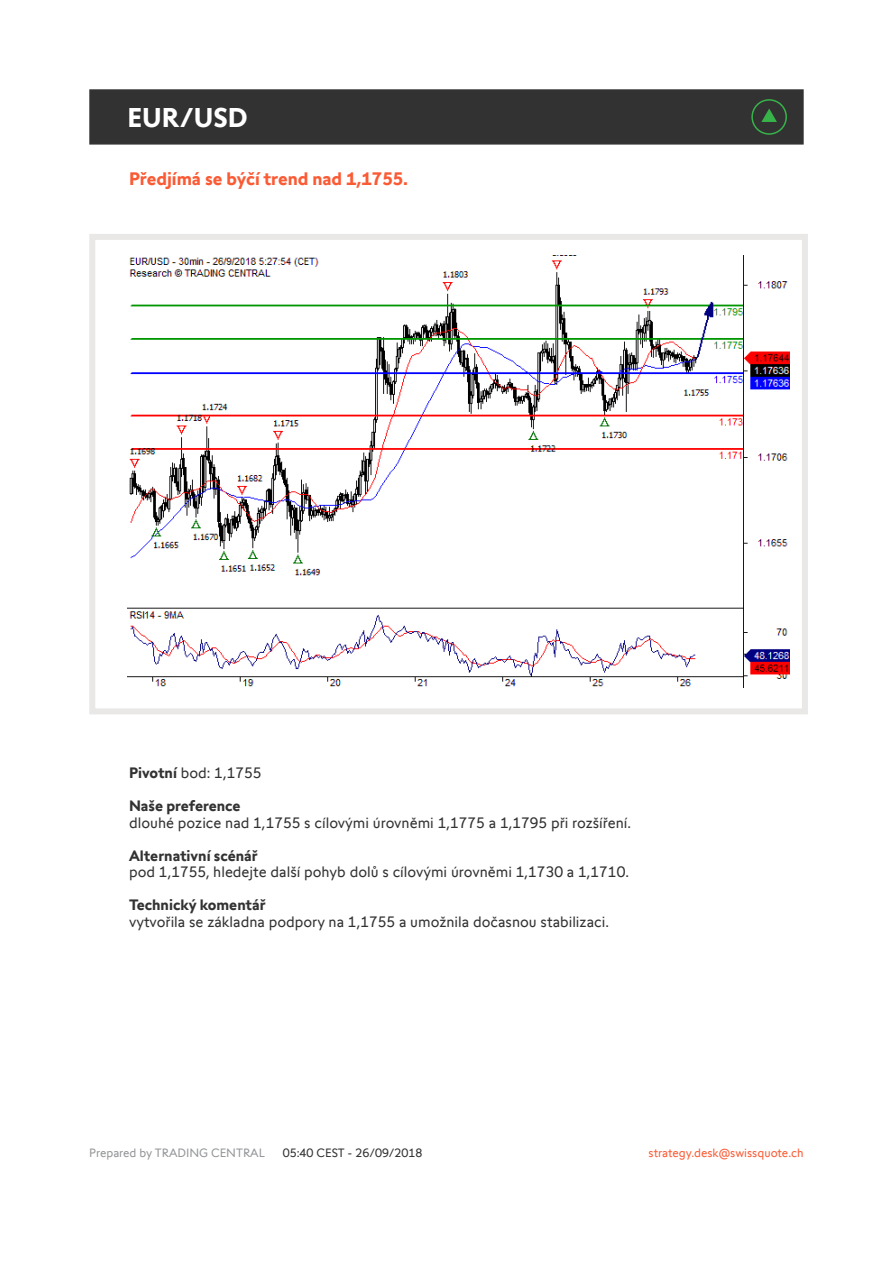
<style>
.page{position:relative;width:893px;height:1263px;background:#fff}
.page>*{position:absolute;margin:0;border:0;box-sizing:border-box;transform-origin:0 0}
.t1{font:700 27px "Swissquote CT";color:#fff}
.t2{font:700 18px "Swissquote CT";color:#fa5b35}
.t3{font:15px "Swissquote CT";color:#323232}
.t4{font:700 15px "Swissquote CT";color:#323232}
.t5{font:12px "Swissquote CT";color:#fa5b35}
.t6{font:12px "Swissquote CT";color:#939598}
.t7{font:12px "Swissquote CT";color:#323232}
.s1{font-weight:700}
</style>
<div class="page">
<div style="left:89px;top:234px;width:719px;height:480px;border:6px solid #e9e8e7"></div>
<div style="left:89px;top:89px;width:715px;height:56px;background:#323232;border:2px solid #323232"></div>
<img style="left:128px;top:255px;width:661px;height:432px">
<svg style="left:751px;top:99px;width:36px;height:36px"></svg>
<h1 class="t1" style="left:128px;top:101px;width:122px">EUR/USD</h1>
<p class="t2" style="left:129px;top:168px;width:281px">Předjímá se býčí trend nad 1,1755.</p>
<p class="t3" style="left:129px;top:764px;width:134px"><span class="s1">Pivotní</span> bod: 1,1755</p>
<p class="t4" style="left:129px;top:797px;width:113px">Naše preference</p>
<p class="t3" style="left:129px;top:814px;width:503px">dlouhé pozice nad 1,1755 s cílovými úrovněmi 1,1775 a 1,1795 při rozšíření.</p>
<p class="t4" style="left:129px;top:846px;width:130px">Alternativní scénář</p>
<p class="t3" style="left:129px;top:863px;width:501px">pod 1,1755, hledejte další pohyb dolů s cílovými úrovněmi 1,1730 a 1,1710.</p>
<p class="t4" style="left:129px;top:896px;width:138px">Technický komentář</p>
<p class="t3" style="left:129px;top:913px;width:481px">vytvořila se základna podpory na 1,1755 a umožnila dočasnou stabilizaci.</p>
<p class="t6" style="left:89px;top:1145px;width:177px">Prepared by TRADING CENTRAL</p>
<p class="t7" style="left:283px;top:1145px;width:141px">05:40 CEST - 26/09/2018</p>
<p class="t5" style="left:649px;top:1145px;width:157px">strategy.desk@swissquote.ch</p>
</div>
